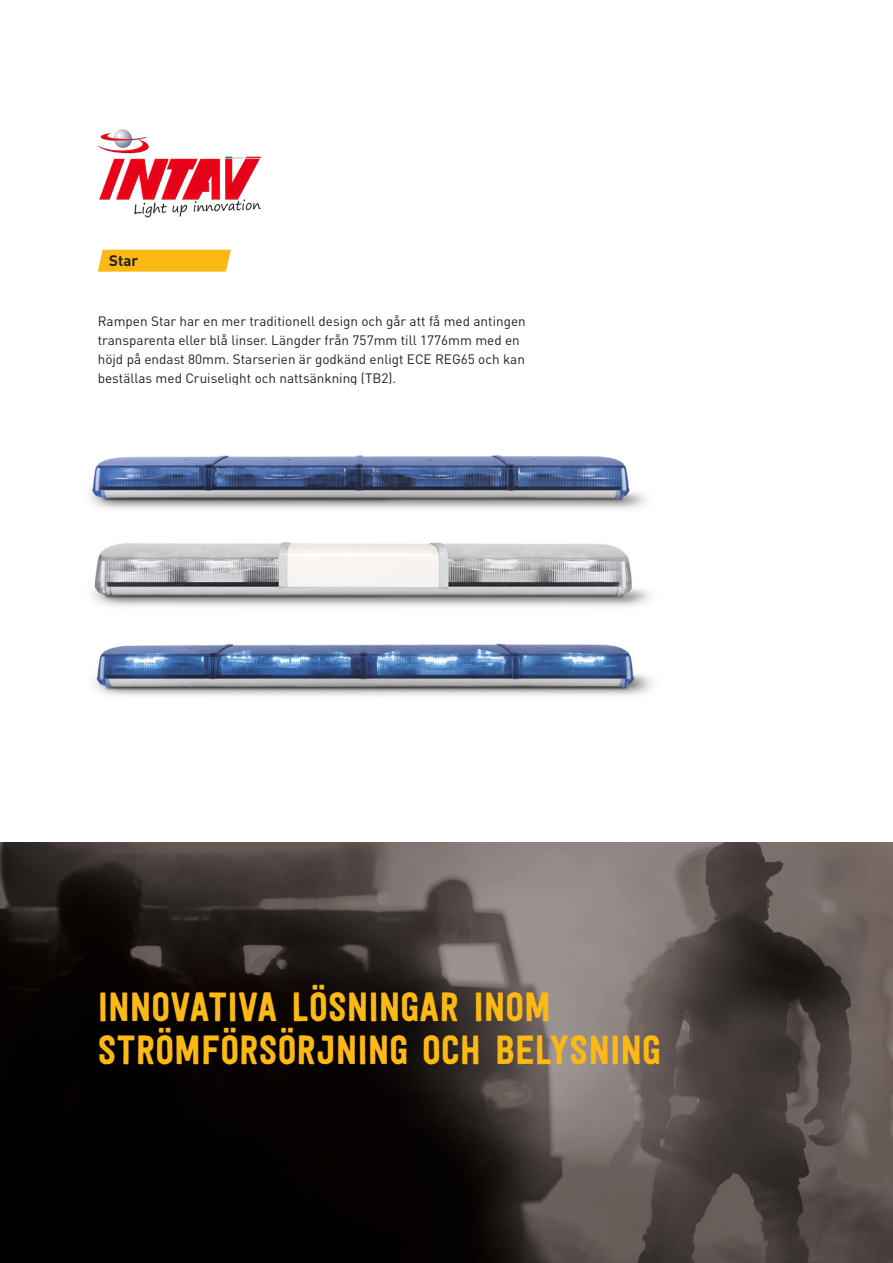
<style>
.page{position:relative;width:893px;height:1263px;background:#fff}
.page>*{position:absolute;margin:0;border:0;box-sizing:border-box;transform-origin:0 0}
.t1{font:40.5px/43.2px "Festivo Letters No 1";color:#fcb814}
.t2{font:700 15px "DIN";color:#231f20}
.t3{font:13.5px/19.2px "DIN";color:#231f20}
</style>
<div class="page">
<img style="left:0;top:842px;width:893px;height:421px">
<svg style="left:98px;top:250px;width:133px;height:22px;background:#fcbb20"></svg>
<img style="left:90px;top:455px;width:563px;height:241px">
<img style="left:98px;top:129px;width:163px;height:89px">
<p class="t2" style="left:109px;top:251px;width:30px">Star</p>
<p class="t3" style="left:98px;top:311px;width:429px">Rampen Star har en mer traditionell design och går att få med antingen transparenta eller blå linser. Längder från 757mm till 1776mm med en höjd på endast 80mm. Starserien är godkänd enligt ECE REG65 och kan beställas med Cruiselight och nattsänkning (TB2).</p>
<h1 class="t1" style="left:98px;top:984px;width:564px">INNOVATIVA LÖSNINGAR INOM<br>STRÖMFÖRSÖRJNING OCH BELYSNING</h1>
</div>
